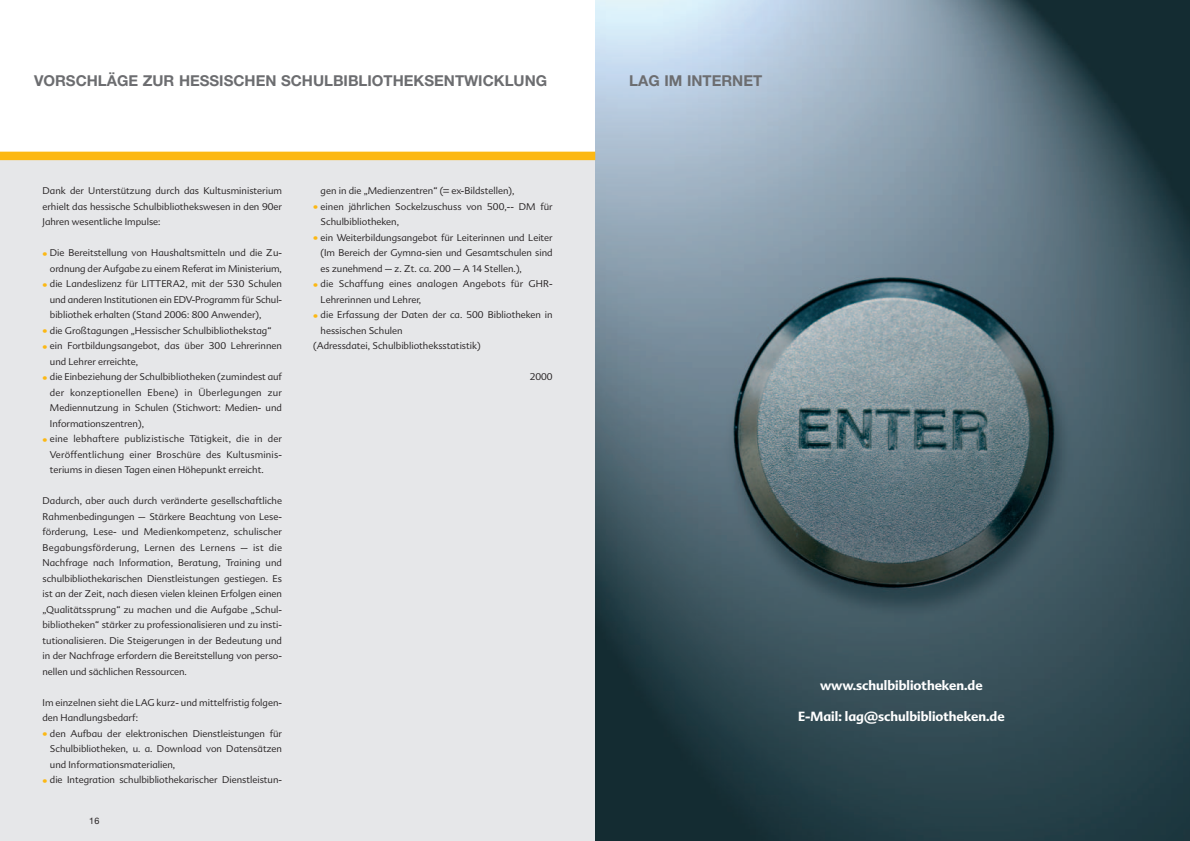
<style>
.page{position:relative;width:1190px;height:841px;background:#fff}
.page>*{position:absolute;margin:0;border:0;box-sizing:border-box;transform-origin:0 0}
.t1{font:700 15px "Helvetica Neue";color:#6c6d70}
.t2{font:700 13px "Advert";color:#fff}
.t3{font:300 9.5px/15.5px "Advert";color:#231f20;text-align:justify}
.t4{font:9px "Helvetica Neue";color:#231f20}
.s1{font-size:11px;color:#fcb814}
</style>
<div class="page">
<div style="left:0;top:159px;width:595px;height:682px;background:#e6e7e9"></div>
<img style="left:595px;top:0;width:595px;height:841px">
<div style="left:0;top:152px;width:595px;height:8px;background:#fcb814"></div>
<h1 class="t1" style="left:34px;top:75px;width:515px">VORSCHLÄGE ZUR HESSISCHEN SCHULBIBLIOTHEKSENTWICKLUNG</h1>
<h1 class="t1" style="left:629px;top:75px;width:134px">LAG IM INTERNET</h1>
<p class="t3" style="left:43px;top:185px;width:241px">Dank der Unterstützung durch das Kultusministerium erhielt das hessische Schulbibliothekswesen in den 90er Jahren wesentliche Impulse:</p>
<p class="t3" style="left:43px;top:247px;width:241px;text-align:right"><span class="s1">•</span> Die Bereitstellung von Haushaltsmitteln und die Zu&shy;ordnung der Aufgabe zu einem Referat im Ministerium,</p>
<p class="t3" style="left:50px;top:278px;width:234px;text-indent:-7px"><span class="s1">•</span> die Landeslizenz für LITTERA2, mit der 530 Schulen und anderen Institutionen ein EDV-Programm für Schul&shy;bibliothek erhalten (Stand 2006: 800 Anwender),</p>
<p class="t3" style="left:43px;top:324px;width:231px"><span class="s1">•</span> die Großtagungen „Hessischer Schulbibliothekstag“</p>
<p class="t3" style="left:50px;top:340px;width:234px;text-indent:-7px"><span class="s1">•</span> ein Fortbildungsangebot, das über 300 Lehrerinnen und Lehrer erreichte,</p>
<p class="t3" style="left:50px;top:371px;width:234px;text-indent:-7px"><span class="s1">•</span> die Einbeziehung der Schulbibliotheken (zumindest auf der konzeptionellen Ebene) in Überlegungen zur Mediennutzung in Schulen (Stichwort: Medien- und Informationszentren),</p>
<p class="t3" style="left:50px;top:433px;width:234px;text-indent:-7px"><span class="s1">•</span> eine lebhaftere publizistische Tätigkeit, die in der Veröffentlichung einer Broschüre des Kultusminis&shy;teriums in diesen Tagen einen Höhepunkt erreicht.</p>
<p class="t3" style="left:43px;top:495px;width:241px">Dadurch, aber auch durch veränderte gesellschaftliche Rahmenbedingungen – Stärkere Beachtung von Lese&shy;förderung, Lese- und Medienkompetenz, schulischer Begabungsförderung, Lernen des Lernens – ist die Nachfrage nach Information, Beratung, Training und schulbibliothekarischen Dienstleistungen gestiegen. Es ist an der Zeit, nach diesen vielen kleinen Erfolgen einen „Qualitätssprung“ zu machen und die Aufgabe „Schul&shy;bibliotheken“ stärker zu professionalisieren und zu insti&shy;tutionalisieren. Die Steigerungen in der Bedeutung und in der Nachfrage erfordern die Bereitstellung von perso&shy;nellen und sächlichen Ressourcen.</p>
<p class="t3" style="left:43px;top:696px;width:241px">Im einzelnen sieht die LAG kurz- und mittelfristig folgen&shy;den Handlungsbedarf:</p>
<p class="t3" style="left:50px;top:727px;width:234px;text-indent:-7px"><span class="s1">•</span> den Aufbau der elektronischen Dienstleistungen für Schulbibliotheken, u. a. Download von Datensätzen und Informationsmaterialien,</p>
<p class="t3" style="left:43px;top:774px;width:241px"><span class="s1">•</span> die Integration schulbibliothekarischer Dienstleistun-</p>
<p class="t4" style="left:89px;top:818px;width:12px">16</p>
<p class="t3" style="left:321px;top:185px;width:195px">gen in die „Medienzentren“ (= ex-Bildstellen),</p>
<p class="t3" style="left:321px;top:200px;width:234px;text-indent:-7px"><span class="s1">•</span> einen jährlichen Sockelzuschuss von 500,-- DM für<br>Schulbibliotheken,</p>
<p class="t3" style="left:321px;top:231px;width:234px;text-indent:-7px"><span class="s1">•</span> ein Weiterbildungsangebot für Leiterinnen und Leiter (Im Bereich der Gymna-sien und Gesamtschulen sind es zunehmend – z. Zt. ca. 200 – A 14 Stellen.),</p>
<p class="t3" style="left:321px;top:278px;width:234px;text-indent:-7px"><span class="s1">•</span> die Schaffung eines analogen Angebots für GHR-<br>Lehrerinnen und Lehrer,</p>
<p class="t3" style="left:313px;top:309px;width:241px"><span class="s1">•</span> die Erfassung der Daten der ca. 500 Bibliotheken in</p>
<p class="t3" style="left:321px;top:324px;width:84px">hessischen Schulen</p>
<p class="t3" style="left:313px;top:340px;width:169px">(Adressdatei, Schulbibliotheksstatistik)</p>
<p class="t3" style="left:530px;top:371px;width:25px">2000</p>
<h2 class="t2" style="left:820px;top:681px;width:164px">www.schulbibliotheken.de</h2>
<h2 class="t2" style="left:798px;top:712px;width:208px">E-Mail: lag@schulbibliotheken.de</h2>
</div>
